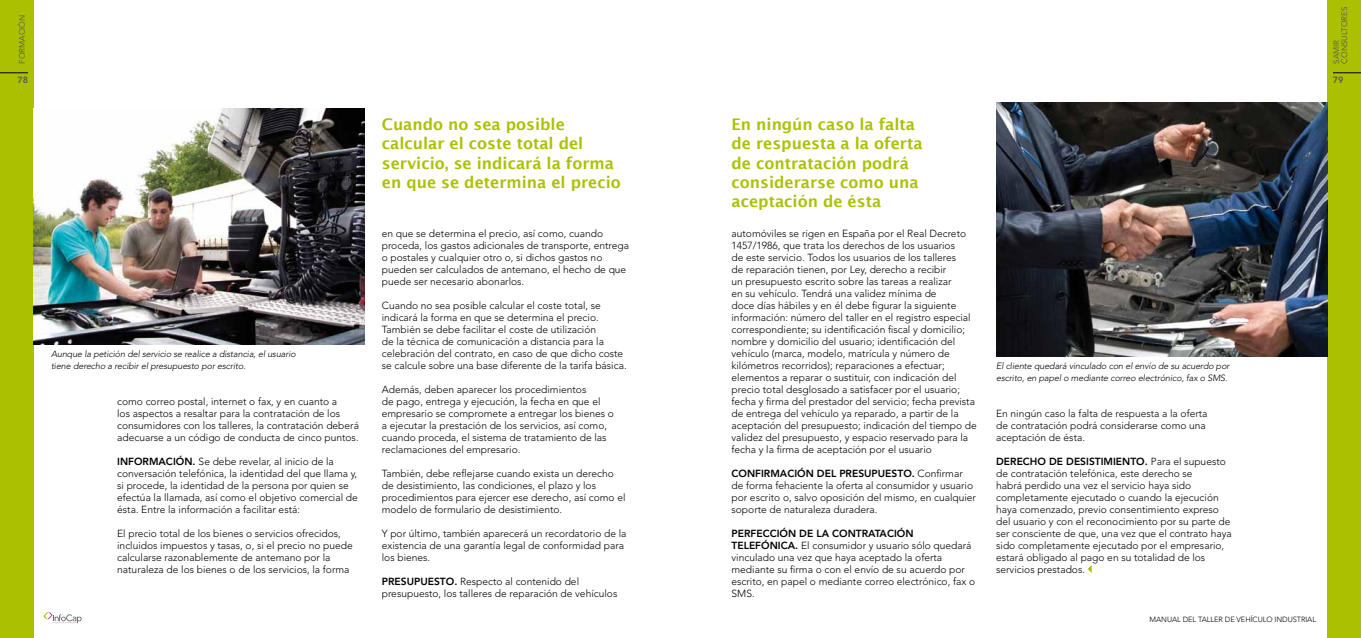
<style>
.page{position:relative;width:1361px;height:638px;background:#fff}
.page>*{position:absolute;margin:0;border:0;box-sizing:border-box;transform-origin:0 0}
.t1{font:600 16px/19.2px "Lucida Sans";color:#abc100}
.t2{font:300 10.2px/12px "Avenir";color:#000}
.t3{font:italic 300 9px/12px "Avenir";letter-spacing:-.01em;color:#000}
.t4{font:800 9px "Avenir";color:#58585a}
.t5{font:8px/8px "Avenir";color:#58585a}
.t6{font:300 7.5px "Avenir";letter-spacing:-.01em;color:#000}
.s1{font-weight:800}
</style>
<div class="page">
<div style="left:0;top:0;width:34px;height:638px;background:#abc100"></div>
<svg style="left:0;top:73px;width:28px;height:1px"></svg>
<svg style="left:44px;top:612px;width:38px;height:12px"></svg>
<div style="left:1327px;top:0;width:34px;height:638px;background:#abc100"></div>
<svg style="left:1333px;top:73px;width:28px;height:1px"></svg>
<img style="left:996px;top:103px;width:331px;height:254px">
<svg style="left:1087px;top:566px;width:4px;height:7px"></svg>
<img style="left:34px;top:108px;width:331px;height:237px">
<p class="t5" style="left:18px;top:64px;width:51px;rotate:-90deg">formación</p>
<p class="t4" style="left:17px;top:74px;width:12px">78</p>
<p class="t3" style="left:51px;top:348px;width:246px">Aunque la petición del servicio se realice a distancia, el usuario tiene derecho a recibir el presupuesto por escrito.</p>
<p class="t2" style="left:117px;top:395px;width:243px">como correo postal, internet o fax, y en cuanto a<br>los aspectos a resaltar para la contratación de los consumidores con los talleres, la contratación deberá adecuarse a un código de conducta de cinco puntos.</p>
<p class="t2" style="left:117px;top:455px;width:242px"><span class="s1">INFORMACIÓN.</span> Se debe revelar, al inicio de la conversación telefónica, la identidad del que llama y, si procede, la identidad de la persona por quien se efectúa la llamada, así como el objetivo comercial de ésta. Entre la información a facilitar está:</p>
<p class="t2" style="left:117px;top:527px;width:237px">El precio total de los bienes o servicios ofrecidos, incluidos impuestos y tasas, o, si el precio no puede calcularse razonablemente de antemano por la naturaleza de los bienes o de los servicios, la forma</p>
<h1 class="t1" style="left:382px;top:115px;width:240px">Cuando no sea posible calcular el coste total del servicio, se indicará la forma en que se determina el precio</h1>
<p class="t2" style="left:382px;top:227px;width:249px">en que se determina el precio, así como, cuando proceda, los gastos adicionales de transporte, entrega o postales y cualquier otro o, si dichos gastos no pueden ser calculados de antemano, el hecho de que puede ser necesario abonarlos.</p>
<p class="t2" style="left:382px;top:299px;width:246px">Cuando no sea posible calcular el coste total, se indicará la forma en que se determina el precio.<br>También se debe facilitar el coste de utilización<br>de la técnica de comunicación a distancia para la celebración del contrato, en caso de que dicho coste se calcule sobre una base diferente de la tarifa básica.</p>
<p class="t2" style="left:382px;top:383px;width:234px">Además, deben aparecer los procedimientos<br>de pago, entrega y ejecución, la fecha en que el empresario se compromete a entregar los bienes o a ejecutar la prestación de los servicios, así como, cuando proceda, el sistema de tratamiento de las reclamaciones del empresario.</p>
<p class="t2" style="left:382px;top:467px;width:245px">También, debe reflejarse cuando exista un derecho de desistimiento, las condiciones, el plazo y los procedimientos para ejercer ese derecho, así como el modelo de formulario de desistimiento.</p>
<p class="t2" style="left:382px;top:527px;width:246px">Y por último, también aparecerá un recordatorio de la existencia de una garantía legal de conformidad para los bienes.</p>
<p class="t2" style="left:382px;top:575px;width:237px"><span class="s1">PRESUPUESTO.</span> Respecto al contenido del presupuesto, los talleres de reparación de vehículos</p>
<h1 class="t1" style="left:731px;top:115px;width:193px">En ningún caso la falta de respuesta a la oferta de contratación podrá considerarse como una aceptación de ésta</h1>
<p class="t2" style="left:731px;top:227px;width:247px">automóviles se rigen en España por el Real Decreto 1457/1986, que trata los derechos de los usuarios<br>de este servicio. Todos los usuarios de los talleres<br>de reparación tienen, por Ley, derecho a recibir<br>un presupuesto escrito sobre las tareas a realizar<br>en su vehículo. Tendrá una validez mínima de<br>doce días hábiles y en él debe figurar la siguiente información: número del taller en el registro especial correspondiente; su identificación fiscal y domicilio; nombre y domicilio del usuario; identificación del vehículo (marca, modelo, matrícula y número de kilómetros recorridos); reparaciones a efectuar; elementos a reparar o sustituir, con indicación del precio total desglosado a satisfacer por el usuario; fecha y firma del prestador del servicio; fecha prevista de entrega del vehículo ya reparado, a partir de la aceptación del presupuesto; indicación del tiempo de validez del presupuesto, y espacio reservado para la fecha y la firma de aceptación por el usuario</p>
<p class="t2" style="left:731px;top:467px;width:246px"><span class="s1">CONFIRMACIÓN DEL PRESUPUESTO.</span> Confirmar de forma fehaciente la oferta al consumidor y usuario por escrito o, salvo oposición del mismo, en cualquier soporte de naturaleza duradera.</p>
<p class="t2" style="left:731px;top:527px;width:245px"><span class="s1">PERFECCIÓN DE LA CONTRATACIÓN TELEFÓNICA.</span> El consumidor y usuario sólo quedará vinculado una vez que haya aceptado la oferta mediante su firma o con el envío de su acuerdo por escrito, en papel o mediante correo electrónico, fax o SMS.</p>
<p class="t5" style="left:1332px;top:64px;width:58px;rotate:-90deg">SAMIR<br>CONSULTORES</p>
<p class="t4" style="left:1333px;top:74px;width:12px">79</p>
<p class="t3" style="left:996px;top:360px;width:235px">El cliente quedará vinculado con el envío de su acuerdo por escrito, en papel o mediante correo electrónico, fax o SMS.</p>
<p class="t2" style="left:996px;top:407px;width:213px">En ningún caso la falta de respuesta a la oferta de contratación podrá considerarse como una aceptación de ésta.</p>
<p class="t2" style="left:996px;top:455px;width:237px"><span class="s1">DERECHO DE DESISTIMIENTO.</span> Para el supuesto de contratación telefónica, este derecho se<br>habrá perdido una vez el servicio haya sido completamente ejecutado o cuando la ejecución haya comenzado, previo consentimiento expreso del usuario y con el reconocimiento por su parte de ser consciente de que, una vez que el contrato haya sido completamente ejecutado por el empresario, estará obligado al pago en su totalidad de los servicios prestados.</p>
<p class="t6" style="left:1149px;top:615px;width:168px">MANUAL DEL TALLER DE VEHÍCULO INDUSTRIAL</p>
</div>
